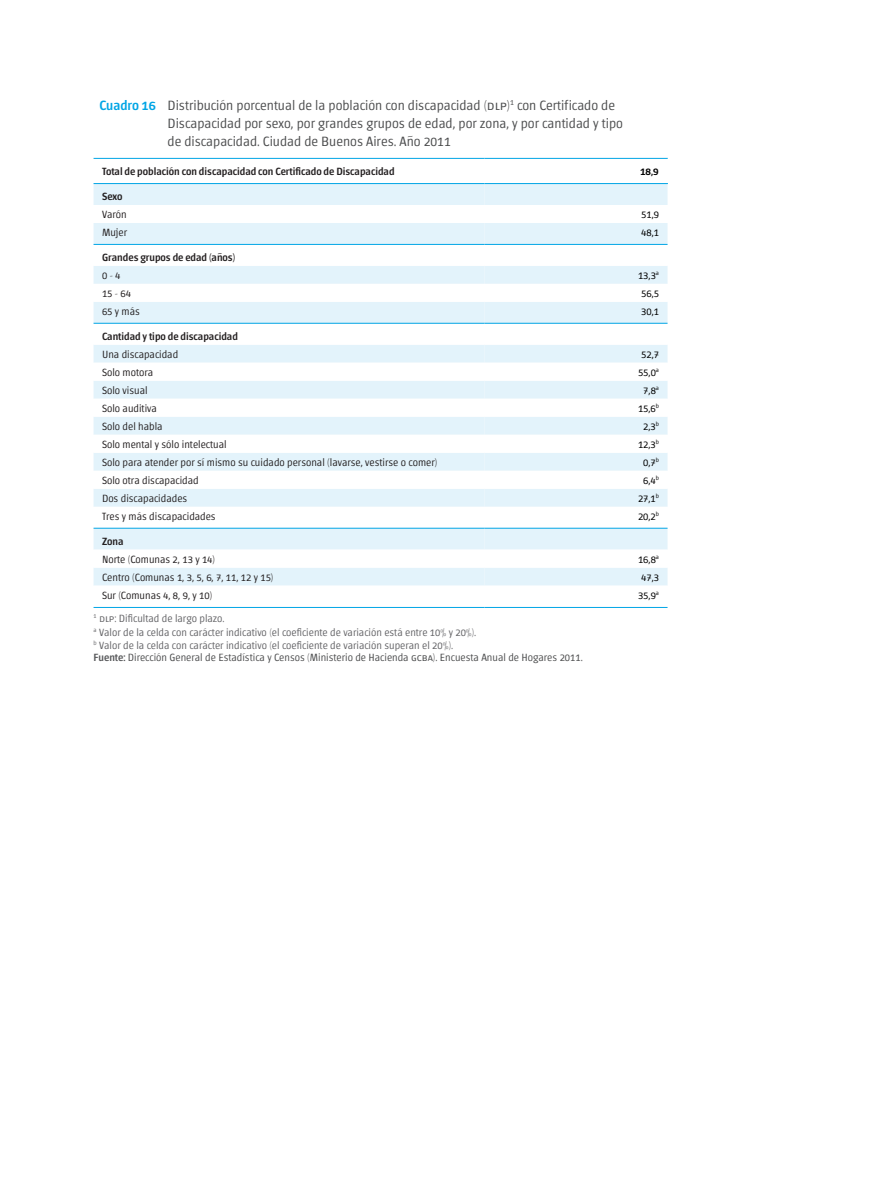
<style>
.page{position:relative;width:893px;height:1191px;background:#fff}
.page>*{position:absolute;margin:0;border:0;box-sizing:border-box;transform-origin:0 0}
.Titulo_cuadros{font:300 13.5px/18px "Chaco";color:#4b4c4d}
.variables{font:300 10.5px "Chaco";color:#231f20}
.Fuente{font:300 10.5px "Chaco";color:#636366}
.variables-2{font:500 10.5px "Chaco";color:#231f20}
.Fuente-2{font:300 10.5px "Chaco";color:#4b4c4d}
.Tabulados{font:300 10.5px "Chaco";color:#000}
.Tabulados-2{font:500 10.5px "Chaco";color:#000}
.s1{font-weight:500;color:#00a5e5}
.s2{font-weight:500;color:#57585a}
</style>
<div class="page">
<div style="left:94px;top:184px;width:391px;height:21px;background:#e3f3fb"></div>
<div style="left:485px;top:184px;width:183px;height:21px;background:#e3f3fb"></div>
<svg style="left:94px;top:223px;width:391px;height:384px"></svg>
<svg style="left:485px;top:223px;width:183px;height:384px"></svg>
<hr style="left:94px;top:158px;width:391px;height:1px;background:#00a5e5">
<hr style="left:485px;top:158px;width:183px;height:1px;background:#00a5e5">
<hr style="left:94px;top:183px;width:391px;height:1px;background:#00a5e5">
<hr style="left:94px;top:244px;width:391px;height:1px;background:#00a5e5">
<hr style="left:485px;top:244px;width:183px;height:1px;background:#00a5e5">
<hr style="left:94px;top:323px;width:391px;height:1px;background:#00a5e5">
<hr style="left:94px;top:528px;width:391px;height:1px;background:#00a5e5">
<hr style="left:485px;top:323px;width:183px;height:1px;background:#00a5e5">
<hr style="left:94px;top:607px;width:391px;height:1px;background:#00a5e5">
<hr style="left:485px;top:607px;width:183px;height:1px;background:#00a5e5">
<hr style="left:485px;top:183px;width:183px;height:1px;background:#00a5e5">
<hr style="left:485px;top:528px;width:183px;height:1px;background:#00a5e5">
<p class="Titulo_cuadros" style="left:168px;top:97px;width:457px;text-indent:-68px"><span class="s1">Cuadro 16</span> Distribución porcentual de la población con discapacidad (dlp)<sup>1</sup> con Certificado de<br>Discapacidad por sexo, por grandes grupos de edad, por zona, y por cantidad y tipo de discapacidad. Ciudad de Buenos Aires. Año 2011</p>
<p class="variables-2" style="left:102px;top:167px;width:294px">Total de población con discapacidad con Certificado de Discapacidad</p>
<p class="Tabulados-2" style="left:640px;top:167px;width:20px">18,9</p>
<p class="variables-2" style="left:102px;top:191px;width:22px">Sexo</p>
<p class="variables" style="left:102px;top:209px;width:26px">Varón</p>
<p class="Tabulados" style="left:641px;top:209px;width:19px">51,9</p>
<p class="variables" style="left:102px;top:227px;width:27px">Mujer</p>
<p class="Tabulados" style="left:641px;top:227px;width:19px">48,1</p>
<p class="variables-2" style="left:102px;top:252px;width:135px">Grandes grupos de edad (años)</p>
<p class="variables" style="left:102px;top:270px;width:20px">0 - 4</p>
<p class="Tabulados" style="left:638px;top:270px;width:22px">13,3<sup>a</sup></p>
<p class="variables" style="left:102px;top:288px;width:30px">15 - 64</p>
<p class="Tabulados" style="left:641px;top:288px;width:19px">56,5</p>
<p class="variables" style="left:102px;top:306px;width:39px">65 y más</p>
<p class="Tabulados" style="left:641px;top:306px;width:19px">30,1</p>
<p class="variables-2" style="left:102px;top:331px;width:137px">Cantidad y tipo de discapacidad</p>
<p class="variables" style="left:102px;top:349px;width:78px">Una discapacidad</p>
<p class="Tabulados" style="left:641px;top:349px;width:19px">52,7</p>
<p class="variables" style="left:102px;top:367px;width:53px">Solo motora</p>
<p class="Tabulados" style="left:638px;top:367px;width:22px">55,0<sup>a</sup></p>
<p class="variables" style="left:102px;top:385px;width:47px">Solo visual</p>
<p class="Tabulados" style="left:643px;top:385px;width:17px">7,8<sup>a</sup></p>
<p class="variables" style="left:102px;top:403px;width:56px">Solo auditiva</p>
<p class="Tabulados" style="left:638px;top:403px;width:23px">15,6<sup>b</sup></p>
<p class="variables" style="left:102px;top:421px;width:62px">Solo del habla</p>
<p class="Tabulados" style="left:643px;top:421px;width:17px">2,3<sup>b</sup></p>
<p class="variables" style="left:102px;top:439px;width:126px">Solo mental y sólo intelectual</p>
<p class="Tabulados" style="left:638px;top:439px;width:23px">12,3<sup>b</sup></p>
<p class="variables" style="left:102px;top:457px;width:337px">Solo para atender por sí mismo su cuidado personal (lavarse, vestirse o comer)</p>
<p class="Tabulados" style="left:643px;top:457px;width:17px">0,7<sup>b</sup></p>
<p class="variables" style="left:102px;top:475px;width:98px">Solo otra discapacidad</p>
<p class="Tabulados" style="left:643px;top:475px;width:17px">6,4<sup>b</sup></p>
<p class="variables" style="left:102px;top:493px;width:87px">Dos discapacidades</p>
<p class="Tabulados" style="left:638px;top:493px;width:23px">27,1<sup>b</sup></p>
<p class="variables" style="left:102px;top:511px;width:115px">Tres y más discapacidades</p>
<p class="Tabulados" style="left:638px;top:511px;width:23px">20,2<sup>b</sup></p>
<p class="variables-2" style="left:102px;top:536px;width:23px">Zona</p>
<p class="variables" style="left:102px;top:554px;width:114px">Norte (Comunas 2, 13 y 14)</p>
<p class="Tabulados" style="left:638px;top:554px;width:22px">16,8<sup>a</sup></p>
<p class="variables" style="left:102px;top:572px;width:173px">Centro (Comunas 1, 3, 5, 6, 7, 11, 12 y 15)</p>
<p class="Tabulados" style="left:641px;top:572px;width:19px">47,3</p>
<p class="variables" style="left:102px;top:590px;width:112px">Sur (Comunas 4, 8, 9, y 10)</p>
<p class="Tabulados" style="left:638px;top:590px;width:22px">35,9<sup>a</sup></p>
<p class="Fuente" style="left:94px;top:613px;width:133px"><sup>1</sup> dlp: Dificultad de largo plazo.</p>
<p class="Fuente" style="left:94px;top:627px;width:384px"><sup>a</sup> Valor de la celda con carácter indicativo (el coeficiente de variación está entre 10% y 20%).</p>
<p class="Fuente" style="left:94px;top:640px;width:361px"><sup>b</sup> Valor de la celda con carácter indicativo (el coeficiente de variación superan el 20%).</p>
<p class="Fuente-2" style="left:94px;top:653px;width:491px"><span class="s2">Fuente:</span> Dirección General de Estadística y Censos (Ministerio de Hacienda gcba). Encuesta Anual de Hogares 2011.</p>
</div>
